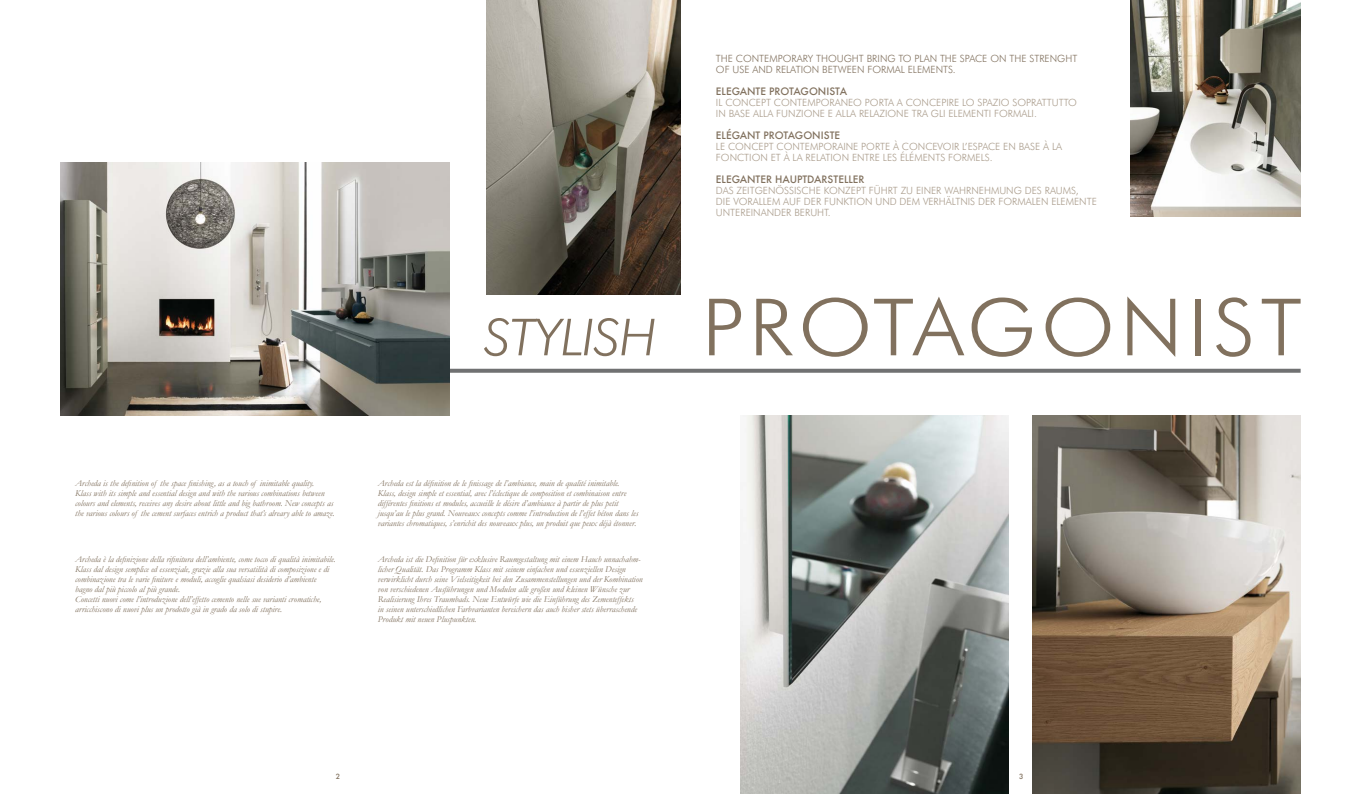
<style>
.page{position:relative;width:1361px;height:794px;background:#fff}
.page>*{position:absolute;margin:0;border:0;box-sizing:border-box;transform-origin:0 0}
.t1{font:300 79px "Futura BT";letter-spacing:.06em;color:#81715e;scale:1.07 1}
.t2{font:300 10px/11px "Futura BT";color:#a99b8a}
.t3{font:300 10px/11px "Futura BT";color:#81715e}
.t4{font:500 10px "Futura";color:#81715e}
.t5{font:italic 9px/10px "Garamond";color:#81715e}
.t6{font:500 7px "Futura";color:#81715e}
.s1{font-style:italic;font-size:51px}
</style>
<div class="page">
<img style="left:741px;top:415px;width:267px;height:379px">
<img style="left:1033px;top:415px;width:267px;height:379px">
<img style="left:1130px;top:0;width:170px;height:216px">
<svg style="left:450px;top:369px;width:850px;height:4px;background:#78797a"></svg>
<img style="left:60px;top:162px;width:390px;height:253px">
<img style="left:486px;top:0;width:194px;height:295px">
<p class="t3" style="left:716px;top:53px;width:363px">THE CONTEMPORARY THOUGHT BRING TO PLAN THE SPACE ON THE STRENGHT<br>OF USE AND RELATION BETWEEN FORMAL ELEMENTS.</p>
<p class="t4" style="left:716px;top:85px;width:133px">ELEGANTE PROTAGONISTA</p>
<p class="t2" style="left:716px;top:97px;width:362px">IL CONCEPT CONTEMPORANEO PORTA A CONCEPIRE LO SPAZIO SOPRATTUTTO<br>IN BASE ALLA FUNZIONE E ALLA RELAZIONE TRA GLI ELEMENTI FORMALI.</p>
<p class="t4" style="left:716px;top:129px;width:126px">ELÉGANT PROTAGONISTE</p>
<p class="t2" style="left:716px;top:141px;width:348px">LE CONCEPT CONTEMPORAINE PORTE À CONCEVOIR L’ESPACE EN BASE À LA<br>FONCTION ET À LA RELATION ENTRE LES ÉLÉMENTS FORMELS.</p>
<p class="t4" style="left:716px;top:173px;width:150px">ELEGANTER HAUPTDARSTELLER</p>
<p class="t2" style="left:716px;top:185px;width:382px">DAS ZEITGENÖSSISCHE KONZEPT FÜHRT ZU EINER WAHRNEHMUNG DES RAUMS,<br>DIE VORALLEM AUF DER FUNKTION UND DEM VERHÄLTNIS DER FORMALEN ELEMENTE<br>UNTEREINANDER BERUHT.</p>
<h1 class="t1" style="left:484px;top:279px;width:766px"><span class="s1">STYLISH</span> PROTAGONIST</h1>
<p class="t5" style="left:75px;top:478px;width:261px">Archeda is the definition of the space finishing, as a touch of inimitable quality.<br>Klass with its simple and essential design and with the various combinations between colours and elements, receives any desire about little and big bathroom. New concepts as the various colours of the cement surfaces entrich a product that’s alreary able to amaze.</p>
<p class="t5" style="left:378px;top:478px;width:262px">Archeda est la définition de le finissage de l’ambiance, main de qualité inimitable.<br>Klass, design simple et essential, avec l’éclectique de composition et combinaison entre différentes finitions et modules, accueille le désire d’ambiance à partir de plus petit jusqu’au le plus grand. Nouveaux concepts comme l’introduction de l’effet béton dans les variantes chromatiques, s’enrichit des nouveaux plus, un produit que peux déjà étonner.</p>
<p class="t5" style="left:378px;top:554px;width:266px">Archeda ist die Definition für exklusive Raumgestaltung mit einem Hauch unnachahm&shy;licher Qualität. Das Programm Klass mit seinem einfachen und essenziellen Design verwirklicht durch seine Vielseitigkeit bei den Zusammenstellungen und der Kombination von verschiedenen Ausführungen und Modulen alle großen und kleinen Wünsche zur Realisierung Ihres Traumbads. Neue Entwürfe wie die Einführung des Zementeffekts<br>in seinen unterschiedlichen Farbvarianten bereichern das auch bisher stets überraschende Produkt mit neuen Pluspunkten.</p>
<p class="t5" style="left:75px;top:554px;width:262px">Archeda è la definizione della rifinitura dell’ambiente, come tocco di qualità inimitabile.<br>Klass dal design semplice ed essenziale, grazie alla sua versatilità di composizione e di combinazione tra le varie finiture e moduli, accoglie qualsiasi desiderio d’ambiente bagno dal più piccolo al più grande.<br>Concetti nuovi come l’introduzione dell’effetto cemento nelle sue varianti cromatiche, arricchiscono di nuovi plus un prodotto già in grado da solo di stupire.</p>
<p class="t6" style="left:336px;top:771px;width:6px">2</p>
<p class="t6" style="left:1019px;top:771px;width:6px">3</p>
</div>
